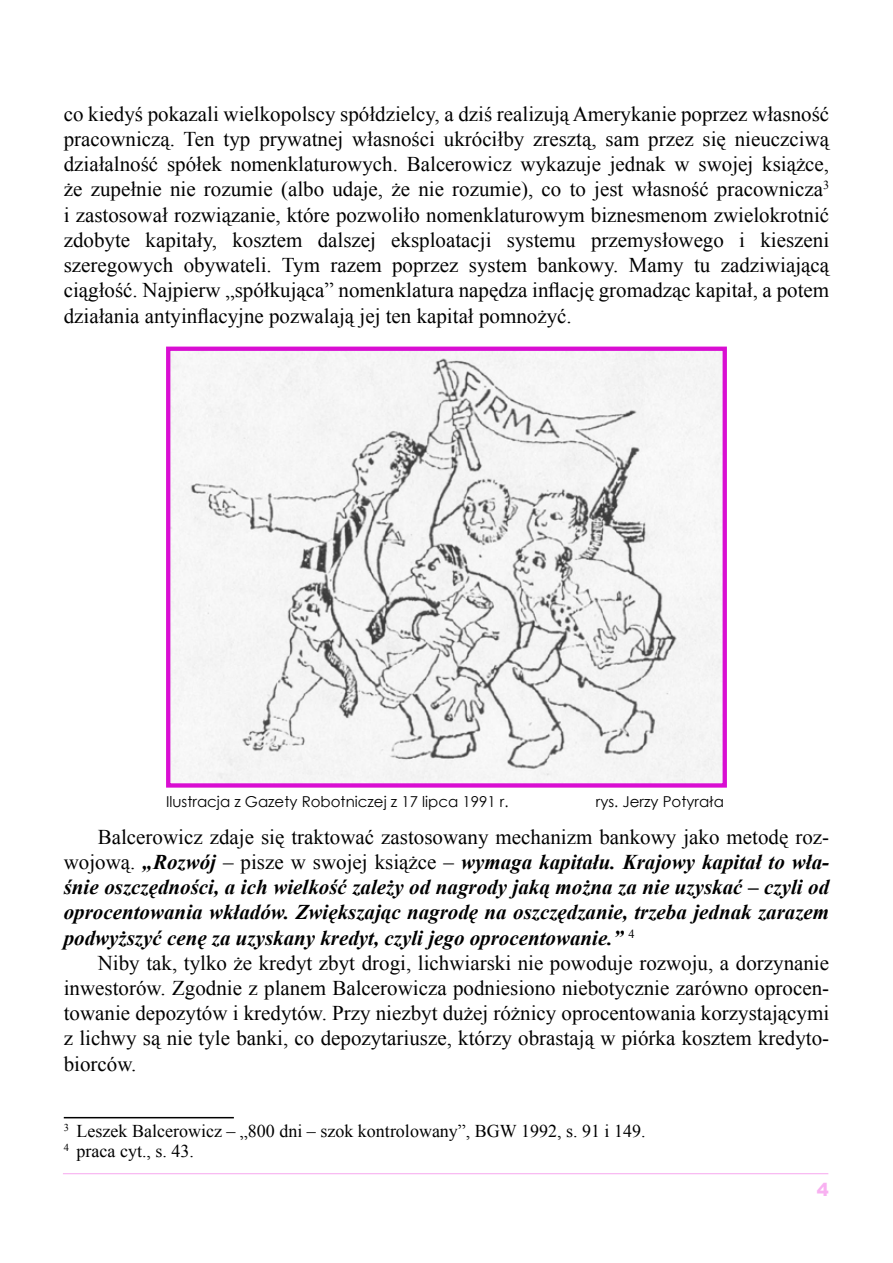
<style>
.page{position:relative;width:893px;height:1263px;background:#fff}
.page>*{position:absolute;margin:0;border:0;box-sizing:border-box;transform-origin:0 0}
.t1{font:21px/25.2px "Times New Roman";color:#000;text-align:justify}
.t2{font:italic 700 21px/25.2px "Times New Roman";color:#000;text-align:justify}
.t3{font:18px/19.5px "Times New Roman";color:#000}
.t4{font:900 18px "Arial";color:#f8b1f1}
.t5{font:15px "Century Gothic";color:#000}
.s1{font-weight:400;font-style:normal}
</style>
<div class="page">
<hr style="left:63px;top:1173px;width:765px;height:1px;background:#f8b1f1">
<hr style="left:64px;top:1117px;width:170px;height:1px;background:#000">
<img style="left:171px;top:352px;width:551px;height:431px">
<div style="left:166px;top:347px;width:561px;height:441px;border:4px solid #d90ed2"></div>
<p class="t1" style="left:64px;top:101px;width:767px">co kiedyś pokazali wielkopolscy spółdzielcy, a dziś realizują Amerykanie poprzez własność pracowniczą. Ten typ prywatnej własności ukróciłby zresztą, sam przez się nieuczciwą działalność spółek nomenklaturowych. Balcerowicz wykazuje jednak w swojej książce, że zupełnie nie rozumie (albo udaje, że nie rozumie), co to jest własność pracownicza<sup>3 </sup>i zastosował rozwiązanie, które pozwoliło nomenklaturowym biznesmenom zwielokrotnić zdobyte kapitały, kosztem dalszej eksploatacji systemu przemysłowego i kieszeni szeregowych obywateli. Tym razem poprzez system bankowy. Mamy tu zadziwiającą ciągłość. Najpierw „spółkująca” nomenklatura napędza inflację gromadząc kapitał, a potem działania antyinflacyjne pozwalają jej ten kapitał pomnożyć.</p>
<p class="t5" style="left:166px;top:791px;width:344px">Ilustracja z Gazety Robotniczej z 17 lipca 1991 r.</p>
<p class="t5" style="left:596px;top:791px;width:130px">rys. Jerzy Potyrała</p>
<p class="t2" style="left:64px;top:823px;width:767px;text-indent:34px"><span class="s1">Balcerowicz zdaje się traktować zastosowany mechanizm bankowy jako metodę roz&shy;wojową.</span> „Rozwój <span class="s1">– pisze w swojej książce –</span> wymaga kapitału. Krajowy kapitał to wła&shy;śnie oszczędności, a ich wielkość zależy od nagrody jaką można za nie uzyskać – czyli od oprocentowania wkładów. Zwiększając nagrodę na oszczędzanie, trzeba jednak zarazem podwyższyć cenę za uzyskany kredyt, czyli jego oprocentowanie.” <sup>4</sup></p>
<p class="t1" style="left:64px;top:950px;width:767px;text-indent:34px">Niby tak, tylko że kredyt zbyt drogi, lichwiarski nie powoduje rozwoju, a dorzynanie inwestorów. Zgodnie z planem Balcerowicza podniesiono niebotycznie zarówno oprocen&shy;towanie depozytów i kredytów. Przy niezbyt dużej różnicy oprocentowania korzystającymi z lichwy są nie tyle banki, co depozytariusze, którzy obrastają w piórka kosztem kredyto&shy;biorców.</p>
<p class="t3" style="left:64px;top:1121px;width:583px"><sup>3</sup> Leszek Balcerowicz – „800 dni – szok kontrolowany”, BGW 1992, s. 91 i 149.<br><sup>4</sup> praca cyt., s. 43.</p>
<p class="t4" style="left:817px;top:1177px;width:14px">4</p>
</div>
